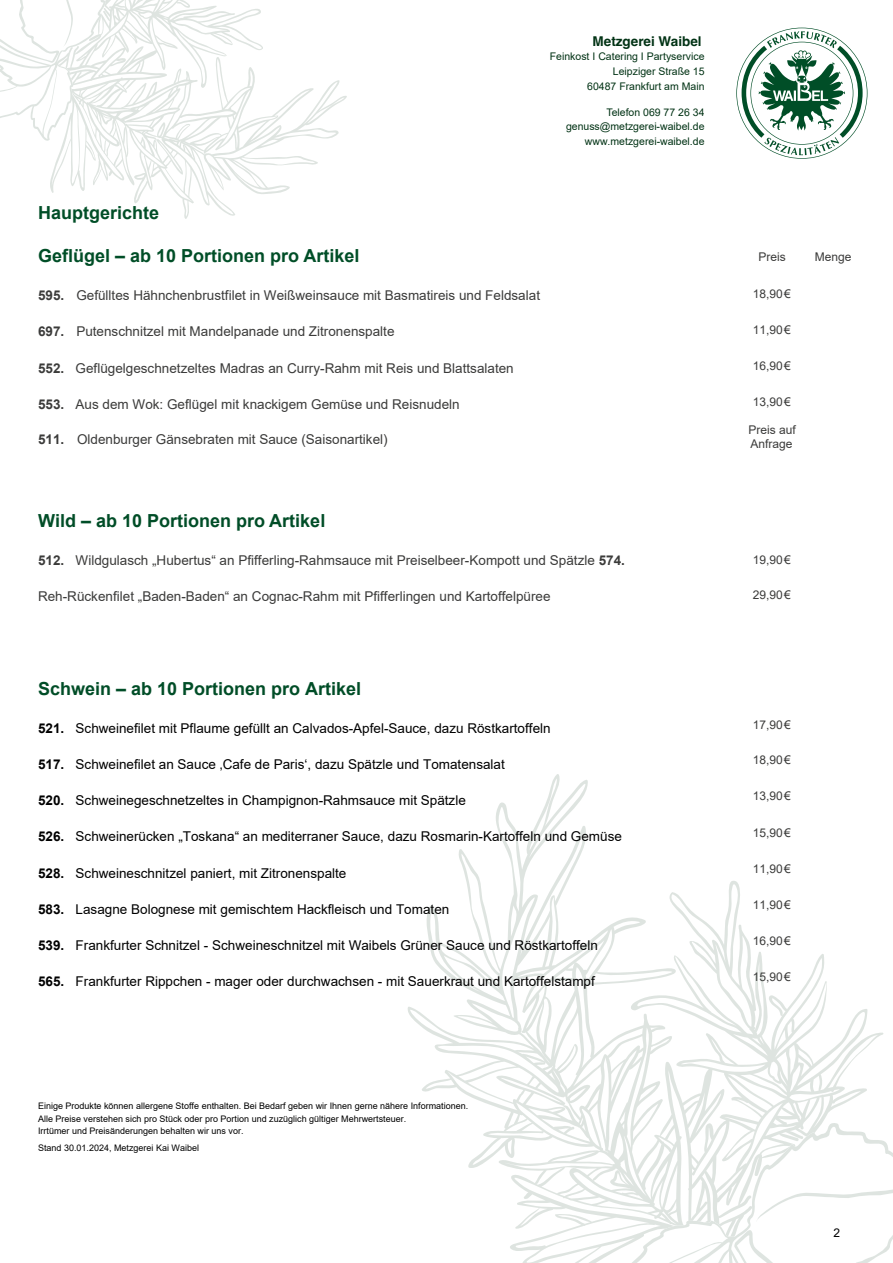
<style>
.page{position:relative;width:893px;height:1263px;background:#fff}
.page>*{position:absolute;margin:0;border:0;box-sizing:border-box;transform-origin:0 0}
.t1{font:700 18px "Arial";color:#004d27}
.t2{font:700 18px "Arial";color:#004e27}
.t3{font:13.5px "Arial";color:#000}
.t4{font:13.5px "Arial";color:#3b3b3a}
.t5{font:700 13.5px "Helvetica";color:#003214}
.t6{font:12px/14.4px "Arial";color:#3b3b3a}
.t7{font:12px "Arial";color:#000}
.t8{font:10.5px/14.9px "Arial";color:#003214;text-align:right}
.t9{font:9px/12.6px "Arial";color:#000}
.s1{font-weight:700}
</style>
<div class="page">
<svg style="left:408px;top:774px;width:476px;height:489px"></svg>
<svg style="left:607px;top:1123px;width:286px;height:140px"></svg>
<svg style="left:50px;top:0;width:297px;height:219px"></svg>
<svg style="left:0;top:0;width:109px;height:141px"></svg>
<svg style="left:736px;top:28px;width:131px;height:131px"></svg>
<p class="t5" style="left:593px;top:33px;width:111px">Metzgerei Waibel</p>
<p class="t8" style="left:550px;top:49px;width:156px">Feinkost I Catering I Partyservice<br>Leipziger Straße 15<br>60487 Frankfurt am Main</p>
<p class="t8" style="left:566px;top:104px;width:140px">Telefon 069 77 26 34 genuss@metzgerei-waibel.de www.metzgerei-waibel.de</p>
<h1 class="t2" style="left:38px;top:200px;width:123px">Hauptgerichte</h1>
<h1 class="t2" style="left:38px;top:243px;width:323px">Geflügel – ab 10 Portionen pro Artikel</h1>
<p class="t4" style="left:38px;top:286px;width:503px"><span class="s1">595.</span> Gefülltes Hähnchenbrustfilet in Weißweinsauce mit Basmatireis und Feldsalat</p>
<p class="t4" style="left:38px;top:322px;width:358px"><span class="s1">697.</span> Putenschnitzel mit Mandelpanade und Zitronenspalte</p>
<p class="t4" style="left:38px;top:359px;width:477px"><span class="s1">552.</span> Geflügelgeschnetzeltes Madras an Curry-Rahm mit Reis und Blattsalaten</p>
<p class="t4" style="left:38px;top:395px;width:423px"><span class="s1">553.</span> Aus dem Wok: Geflügel mit knackigem Gemüse und Reisnudeln</p>
<p class="t4" style="left:38px;top:430px;width:351px"><span class="s1">511.</span> Oldenburger Gänsebraten mit Sauce (Saisonartikel)</p>
<h1 class="t1" style="left:38px;top:508px;width:289px">Wild – ab 10 Portionen pro Artikel</h1>
<p class="t4" style="left:38px;top:551px;width:588px"><span class="s1">512.</span> Wildgulasch „Hubertus“ an Pfifferling-Rahmsauce mit Preiselbeer-Kompott und Spätzle <span class="s1">574.</span></p>
<p class="t4" style="left:38px;top:587px;width:514px">Reh-Rückenfilet „Baden-Baden“ an Cognac-Rahm mit Pfifferlingen und Kartoffelpüree</p>
<h1 class="t1" style="left:38px;top:676px;width:325px">Schwein – ab 10 Portionen pro Artikel</h1>
<p class="t3" style="left:38px;top:719px;width:514px"><span class="s1">521.</span> Schweinefilet mit Pflaume gefüllt an Calvados-Apfel-Sauce, dazu Röstkartoffeln</p>
<p class="t3" style="left:38px;top:755px;width:468px"><span class="s1">517.</span> Schweinefilet an Sauce ‚Cafe de Paris‘, dazu Spätzle und Tomatensalat</p>
<p class="t3" style="left:38px;top:791px;width:429px"><span class="s1">520.</span> Schweinegeschnetzeltes in Champignon-Rahmsauce mit Spätzle</p>
<p class="t3" style="left:38px;top:827px;width:585px"><span class="s1">526.</span> Schweinerücken „Toskana“ an mediterraner Sauce, dazu Rosmarin-Kartoffeln und Gemüse</p>
<p class="t3" style="left:38px;top:863px;width:310px"><span class="s1">528.</span> Schweineschnitzel paniert, mit Zitronenspalte</p>
<p class="t3" style="left:38px;top:900px;width:413px"><span class="s1">583.</span> Lasagne Bolognese mit gemischtem Hackfleisch und Tomaten</p>
<p class="t3" style="left:38px;top:936px;width:561px"><span class="s1">539.</span> Frankfurter Schnitzel - Schweineschnitzel mit Waibels Grüner Sauce und Röstkartoffeln</p>
<p class="t3" style="left:38px;top:972px;width:558px"><span class="s1">565.</span> Frankfurter Rippchen - mager oder durchwachsen - mit Sauerkraut und Kartoffelstampf</p>
<p class="t6" style="left:758px;top:250px;width:29px">Preis</p>
<p class="t6" style="left:815px;top:250px;width:38px">Menge</p>
<p class="t6" style="left:753px;top:286px;width:40px">18,90 €</p>
<p class="t6" style="left:753px;top:322px;width:40px">11,90 €</p>
<p class="t6" style="left:753px;top:358px;width:40px">16,90 €</p>
<p class="t6" style="left:753px;top:394px;width:40px">13,90 €</p>
<p class="t6" style="left:748px;top:422px;width:49px">Preis auf<br>Anfrage</p>
<p class="t6" style="left:753px;top:553px;width:40px">19,90 €</p>
<p class="t6" style="left:753px;top:588px;width:40px">29,90 €</p>
<p class="t6" style="left:753px;top:718px;width:40px">17,90 €</p>
<p class="t6" style="left:753px;top:753px;width:40px">18,90 €</p>
<p class="t6" style="left:753px;top:788px;width:40px">13,90 €</p>
<p class="t6" style="left:753px;top:825px;width:40px">15,90 €</p>
<p class="t6" style="left:753px;top:861px;width:40px">11,90 €</p>
<p class="t6" style="left:753px;top:897px;width:40px">11,90 €</p>
<p class="t6" style="left:753px;top:933px;width:40px">16,90 €</p>
<p class="t6" style="left:753px;top:969px;width:40px">15,90 €</p>
<p class="t9" style="left:38px;top:1099px;width:432px">Einige Produkte können allergene Stoffe enthalten. Bei Bedarf geben wir Ihnen gerne nähere Informationen.<br>Alle Preise verstehen sich pro Stück oder pro Portion und zuzüglich gültiger Mehrwertsteuer.<br>Irrtümer und Preisänderungen behalten wir uns vor.</p>
<p class="t9" style="left:38px;top:1142px;width:163px">Stand 30.01.2024, Metzgerei Kai Waibel</p>
<p class="t7" style="left:833px;top:1225px;width:8px">2</p>
</div>
